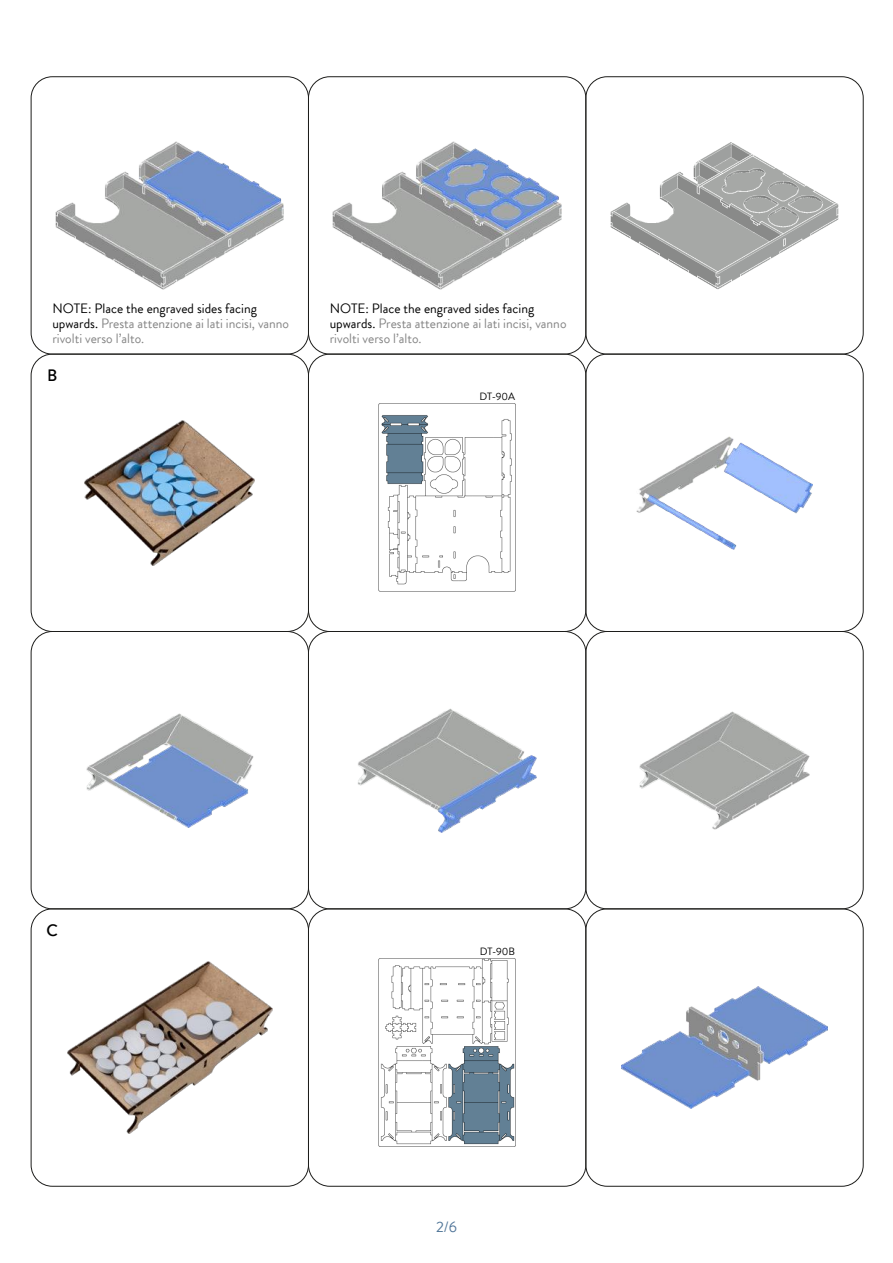
<style>
.page{position:relative;width:893px;height:1263px;background:#fff}
.page>*{position:absolute;margin:0;border:0;box-sizing:border-box;transform-origin:0 0}
.t1{font:500 16.5px "Brandon Grotesque";color:#010000}
.t2{font:15px "Brandon Grotesque";color:#4f7597}
.t3{font:13.5px/15px "Brandon Grotesque";color:#858585}
.t4{font:10.5px "Brandon Grotesque";color:#010000}
.s1{color:#010000}
.s2{color:#507599}
</style>
<div class="page">
<div style="left:308px;top:77px;width:278px;height:277px;border:1px solid #1d1d1b;border-radius:21px"></div>
<div style="left:586px;top:354px;width:277px;height:278px;border:1px solid #1d1d1b;border-radius:21px"></div>
<div style="left:586px;top:909px;width:277px;height:277px;border:1px solid #1d1d1b;border-radius:21px"></div>
<div style="left:586px;top:77px;width:277px;height:277px;border:1px solid #1d1d1b;border-radius:21px"></div>
<div style="left:31px;top:77px;width:278px;height:277px;border:1px solid #1d1d1b;border-radius:21px"></div>
<div style="left:308px;top:631px;width:278px;height:278px;border:1px solid #1d1d1b;border-radius:21px"></div>
<div style="left:586px;top:631px;width:277px;height:278px;border:1px solid #1d1d1b;border-radius:21px"></div>
<img style="left:379px;top:958px;width:136px;height:188px">
<img style="left:622px;top:986px;width:205px;height:123px">
<img style="left:637px;top:436px;width:175px;height:113px">
<img style="left:86px;top:713px;width:167px;height:114px">
<img style="left:358px;top:708px;width:179px;height:124px">
<img style="left:640px;top:711px;width:169px;height:118px">
<img style="left:56px;top:142px;width:228px;height:147px">
<img style="left:333px;top:142px;width:228px;height:147px">
<img style="left:610px;top:142px;width:229px;height:147px">
<div style="left:308px;top:354px;width:278px;height:278px;border:1px solid #1d1d1b;border-radius:21px"></div>
<div style="left:31px;top:354px;width:278px;height:278px;border:1px solid #1d1d1b;border-radius:21px"></div>
<img style="left:379px;top:404px;width:136px;height:188px">
<img style="left:85px;top:421px;width:170px;height:144px">
<div style="left:308px;top:909px;width:278px;height:277px;border:1px solid #1d1d1b;border-radius:21px"></div>
<div style="left:31px;top:909px;width:278px;height:277px;border:1px solid #1d1d1b;border-radius:21px"></div>
<img style="left:67px;top:961px;width:205px;height:172px">
<p class="t3" style="left:52px;top:301px;width:238px"><span class="s1">NOTE: Place the engraved sides facing upwards.</span> Presta attenzione ai lati incisi, vanno rivolti verso l’alto.</p>
<p class="t3" style="left:330px;top:301px;width:238px"><span class="s1">NOTE: Place the engraved sides facing upwards.</span> Presta attenzione ai lati incisi, vanno rivolti verso l’alto.</p>
<p class="t1" style="left:47px;top:364px;width:12px">B</p>
<p class="t4" style="left:479px;top:389px;width:37px">DT-90A</p>
<p class="t1" style="left:47px;top:919px;width:13px">C</p>
<p class="t4" style="left:480px;top:944px;width:37px">DT-90B</p>
<p class="t2" style="left:436px;top:1216px;width:22px">2/<span class="s2">6</span></p>
</div>
